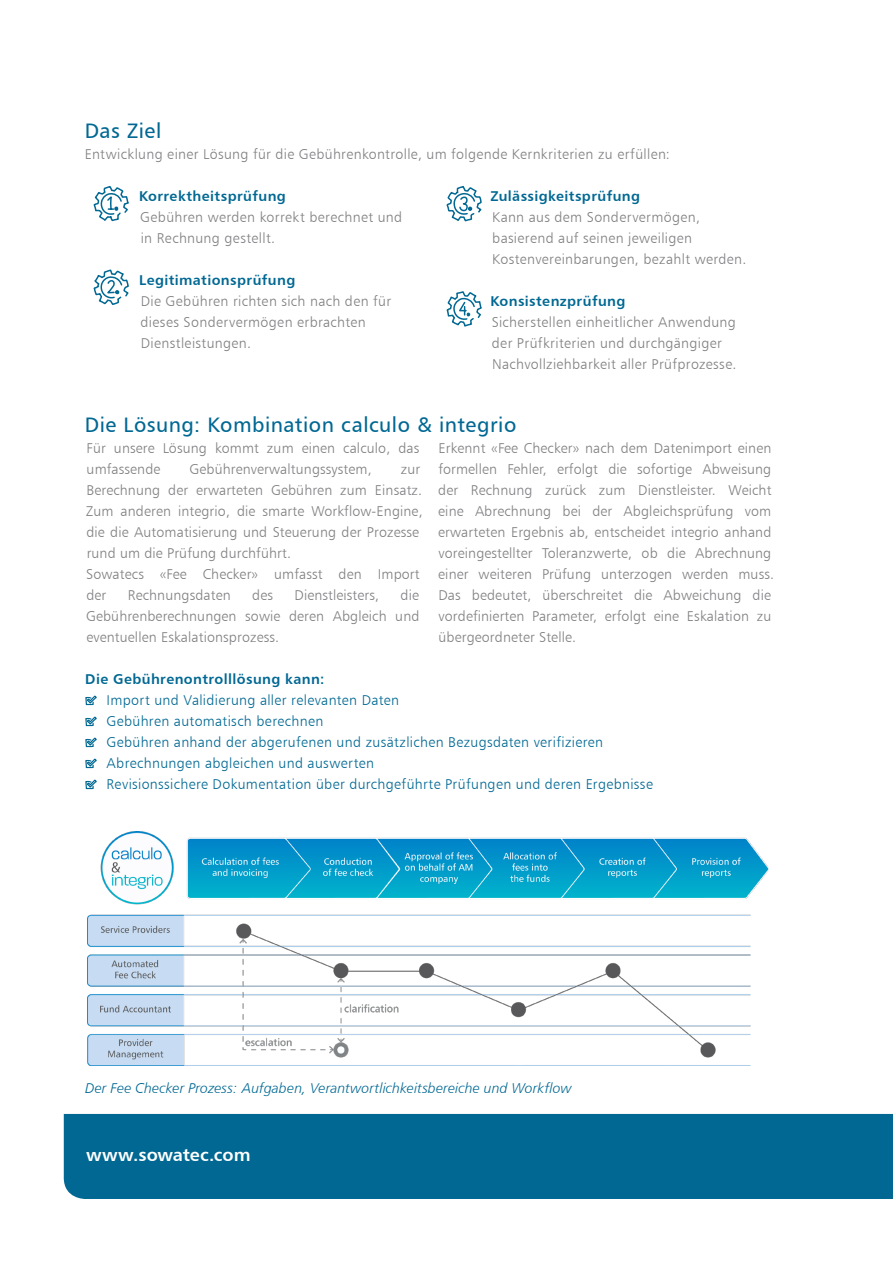
<style>
.page{position:relative;width:893px;height:1263px;background:#fff}
.page>*{position:absolute;margin:0;border:0;box-sizing:border-box;transform-origin:0 0}
.titel-2{font:21px "Humanist 777 BT Roman B";letter-spacing:.02em;color:#006893}
.t1{font:18px "Humanist 777 BT Bold B";letter-spacing:-.005em;color:#fff}
.Lauftext{font:14.25px/21px "Humanist 777 BT Light B";letter-spacing:.01em;color:#808083}
.Lauftext-2{font:14.25px "Humanist 777 BT Light B";letter-spacing:.025em;color:#006893}
.Lead{font:14.25px "Humanist 777 BT Bold B";letter-spacing:.025em;color:#006893}
.legende{font:14.25px "Humanist 777 BT Light Italic B";letter-spacing:.005em;color:#006893}
</style>
<div class="page">
<div style="left:64px;top:1114px;width:829px;height:85px;background:#006893"></div>
<svg style="left:93px;top:186px;width:36px;height:119px"></svg>
<svg style="left:446px;top:185px;width:36px;height:37px"></svg>
<svg style="left:446px;top:291px;width:36px;height:35px"></svg>
<img style="left:88px;top:831px;width:680px;height:234px">
<svg style="left:85px;top:695px;width:12px;height:11px"></svg>
<svg style="left:85px;top:716px;width:12px;height:11px"></svg>
<svg style="left:85px;top:737px;width:12px;height:11px"></svg>
<svg style="left:85px;top:758px;width:12px;height:11px"></svg>
<svg style="left:85px;top:779px;width:12px;height:11px"></svg>
<p class="titel-2" style="left:85px;top:118px;width:78px">Das Ziel</p>
<p class="Lauftext" style="left:85px;top:143px;width:587px">Entwicklung einer Lösung für die Gebührenkontrolle, um folgende Kernkriterien zu erfüllen:</p>
<p class="Lead" style="left:139px;top:187px;width:148px">Korrektheitsprüfung</p>
<p class="Lauftext" style="left:140px;top:206px;width:263px">Gebühren werden korrekt berechnet und in Rechnung gestellt.</p>
<p class="Lead" style="left:139px;top:271px;width:158px">Legitimationsprüfung</p>
<p class="Lauftext" style="left:141px;top:290px;width:252px">Die Gebühren richten sich nach den für dieses Sondervermögen erbrachten<br>Dienstleistungen.</p>
<p class="Lead" style="left:490px;top:187px;width:151px">Zulässigkeitsprüfung</p>
<p class="Lauftext" style="left:492px;top:206px;width:256px">Kann aus dem Sondervermögen, basierend auf seinen jeweiligen<br>Kostenvereinbarungen, bezahlt werden.</p>
<p class="Lead" style="left:490px;top:292px;width:137px">Konsistenzprüfung</p>
<p class="Lauftext" style="left:492px;top:311px;width:246px">Sicherstellen einheitlicher Anwendung der Prüfkriterien und durchgängiger<br>Nachvollziehbarkeit aller Prüfprozesse.</p>
<p class="titel-2" style="left:85px;top:412px;width:433px">Die Lösung: Kombination calculo &amp; integrio</p>
<p class="Lauftext" style="left:87px;top:437px;width:334px">Für unsere Lösung kommt zum einen calculo, das umfassende</p>
<p class="Lauftext" style="left:190px;top:458px;width:184px">Gebührenverwaltungssystem,</p>
<p class="Lauftext" style="left:86px;top:458px;width:338px;text-indent:315px">zur Berechnung der erwarteten Gebühren zum Einsatz.<br>Zum anderen integrio, die smarte Workflow-Engine, die die Automatisierung und Steuerung der Prozesse rund um die Prüfung durchführt.</p>
<p class="Lauftext" style="left:86px;top:563px;width:335px">Sowatecs «Fee Checker» umfasst den Import der</p>
<p class="Lauftext" style="left:86px;top:584px;width:335px;text-align:justify;text-indent:315px">die Gebührenberechnungen sowie deren Abgleich und eventuellen Eskalationsprozess.</p>
<p class="Lauftext" style="left:128px;top:584px;width:104px">Rechnungsdaten</p>
<p class="Lauftext" style="left:252px;top:584px;width:22px">des</p>
<p class="Lauftext" style="left:294px;top:584px;width:86px">Dienstleisters,</p>
<p class="Lauftext" style="left:438px;top:437px;width:337px">Erkennt «Fee Checker» nach dem Datenimport einen formellen Fehler, erfolgt die sofortige Abweisung der Rechnung zurück zum Dienstleister. Weicht eine Abrechnung bei der Abgleichsprüfung vom erwarteten Ergebnis ab, entscheidet integrio anhand voreingestellter Toleranzwerte, ob die Abrechnung einer weiteren Prüfung unterzogen werden muss.<br>Das bedeutet, überschreitet die Abweichung die vordefinierten Parameter, erfolgt eine Eskalation zu übergeordneter Stelle.</p>
<p class="Lead" style="left:85px;top:670px;width:241px">Die Gebührenontrolllösung kann:</p>
<p class="Lauftext-2" style="left:107px;top:691px;width:294px">Import und Validierung aller relevanten Daten</p>
<p class="Lauftext-2" style="left:107px;top:712px;width:218px">Gebühren automatisch berechnen</p>
<p class="Lauftext-2" style="left:107px;top:733px;width:498px">Gebühren anhand der abgerufenen und zusätzlichen Bezugsdaten verifizieren</p>
<p class="Lauftext-2" style="left:107px;top:754px;width:269px">Abrechnungen abgleichen und auswerten</p>
<p class="Lauftext-2" style="left:107px;top:775px;width:548px">Revisionssichere Dokumentation über durchgeführte Prüfungen und deren Ergebnisse</p>
<p class="legende" style="left:85px;top:1079px;width:488px">Der Fee Checker Prozess: Aufgaben, Verantwortlichkeitsbereiche und Workflow</p>
<p class="t1" style="left:86px;top:1143px;width:166px">www.sowatec.com</p>
</div>
